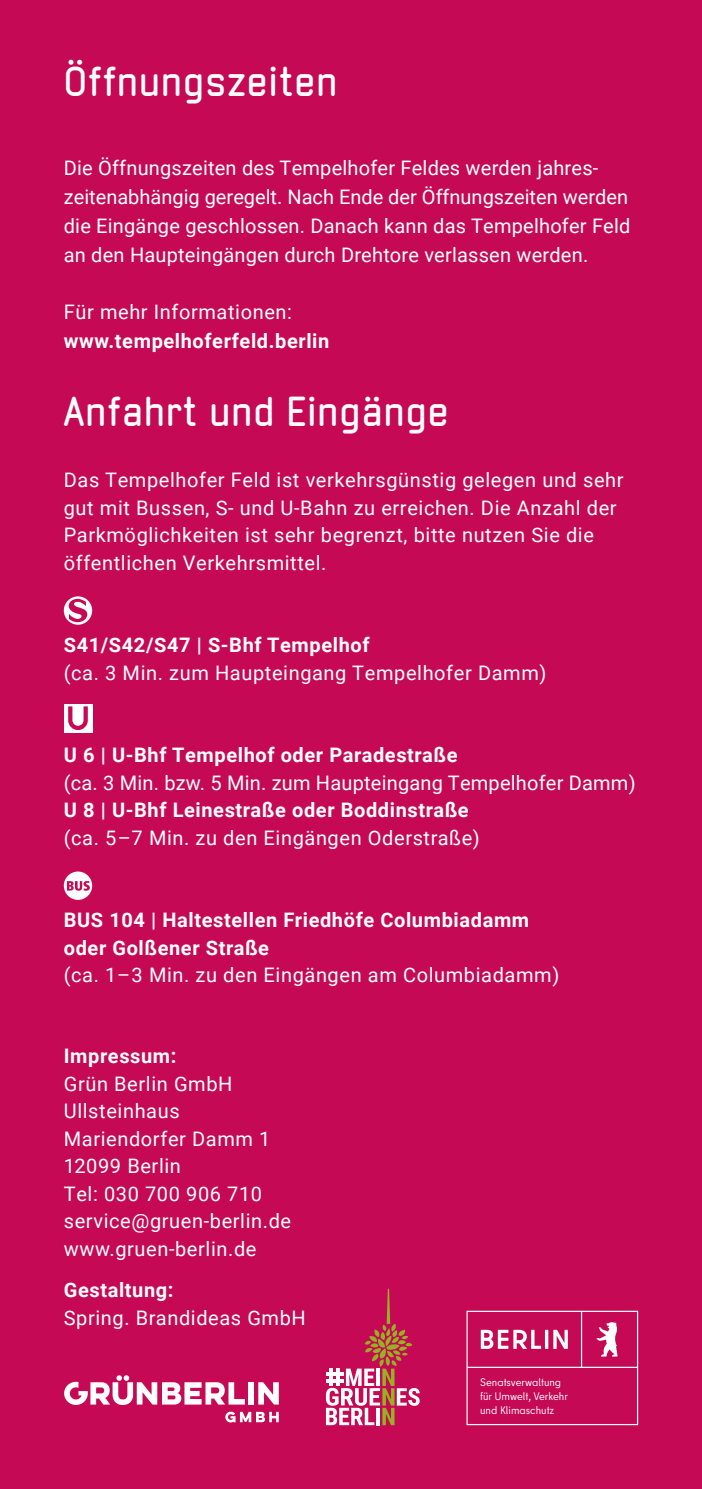
<style>
.page{position:relative;width:702px;height:1489px;background:#fff}
.page>*{position:absolute;margin:0;border:0;box-sizing:border-box;transform-origin:0 0}
.t1{font:700 40px "Neutraliser Sans";letter-spacing:.03em;color:#fff}
.t2{font:20px/27.5px "Roboto";letter-spacing:.03em;color:#fff}
.t3{font:20px/28.8px "Roboto";letter-spacing:.01em;color:#fff}
.t4{font:700 20px/27.5px "Roboto";letter-spacing:.03em;color:#fff}
.t5{font:11px/14.2px "Berlin Type";color:#fff}
</style>
<div class="page">
<div style="left:0;top:0;width:702px;height:1488px;background:#c60955"></div>
<svg style="left:64px;top:596px;width:28px;height:28px"></svg>
<svg style="left:69px;top:598px;width:18px;height:24px"></svg>
<div style="left:64px;top:704px;width:28px;height:28px;background:#fff"></div>
<svg style="left:68px;top:706px;width:20px;height:24px"></svg>
<svg style="left:64px;top:871px;width:28px;height:28px"></svg>
<div style="left:248px;top:1382px;width:6px;height:22px;background:#fff"></div>
<svg style="left:258px;top:1382px;width:21px;height:22px"></svg>
<svg style="left:64px;top:1375px;width:181px;height:30px"></svg>
<svg style="left:225px;top:1411px;width:54px;height:11px"></svg>
<svg style="left:326px;top:1288px;width:93px;height:136px"></svg>
<svg style="left:466px;top:1310px;width:172px;height:114px"></svg>
<h1 class="t1" style="left:64px;top:59px;width:275px">Öffnungszeiten</h1>
<p class="t3" style="left:64px;top:153px;width:568px">Die Öffnungszeiten des Tempelhofer Feldes werden jahres&shy;zeitenabhängig geregelt. Nach Ende der Öffnungszeiten werden die Eingänge geschlossen. Danach kann das Tempelhofer Feld an den Haupteingängen durch Drehtore verlassen werden.</p>
<p class="t2" style="left:64px;top:297px;width:230px">Für mehr Informationen:</p>
<p class="t4" style="left:64px;top:326px;width:267px">www.tempelhoferfeld.berlin</p>
<h1 class="t1" style="left:64px;top:388px;width:386px">Anfahrt und Eingänge</h1>
<p class="t2" style="left:64px;top:465px;width:561px">Das Tempelhofer Feld ist verkehrsgünstig gelegen und sehr gut mit Bussen, S- und U-Bahn zu erreichen. Die Anzahl der Parkmöglichkeiten ist sehr begrenzt, bitte nutzen Sie die öffentlichen Verkehrsmittel.</p>
<p class="t4" style="left:64px;top:630px;width:307px">S41/S42/S47 | S-Bhf Tempelhof</p>
<p class="t2" style="left:64px;top:658px;width:484px">(ca. 3 Min. zum Haupteingang Tempelhofer Damm)</p>
<p class="t4" style="left:64px;top:740px;width:395px">U 6 | U-Bhf Tempelhof oder Paradestraße</p>
<p class="t3" style="left:64px;top:767px;width:573px">(ca. 3 Min. bzw. 5 Min. zum Haupteingang Tempelhofer Damm)</p>
<p class="t4" style="left:64px;top:795px;width:406px">U 8 | U-Bhf Leinestraße oder Boddinstraße</p>
<p class="t2" style="left:64px;top:823px;width:417px">(ca. 5–7 Min. zu den Eingängen Oderstraße)</p>
<p class="t4" style="left:64px;top:905px;width:467px">BUS 104 | Haltestellen Friedhöfe Columbiadamm oder Golßener Straße</p>
<p class="t2" style="left:64px;top:960px;width:497px">(ca. 1–3 Min. zu den Eingängen am Columbiadamm)</p>
<p class="t4" style="left:64px;top:1041px;width:114px">Impressum:</p>
<p class="t2" style="left:64px;top:1069px;width:229px">Grün Berlin GmbH<br>Ullsteinhaus<br>Mariendorfer Damm 1<br>12099 Berlin<br>Tel: 030 700 906 710 service@gruen-berlin.de www.gruen-berlin.de</p>
<p class="t4" style="left:64px;top:1275px;width:111px">Gestaltung:</p>
<p class="t2" style="left:64px;top:1302px;width:243px">Spring. Brandideas GmbH</p>
<p class="t5" style="left:480px;top:1374px;width:89px">Senatsverwaltung für Umwelt, Verkehr und Klimaschutz</p>
</div>
